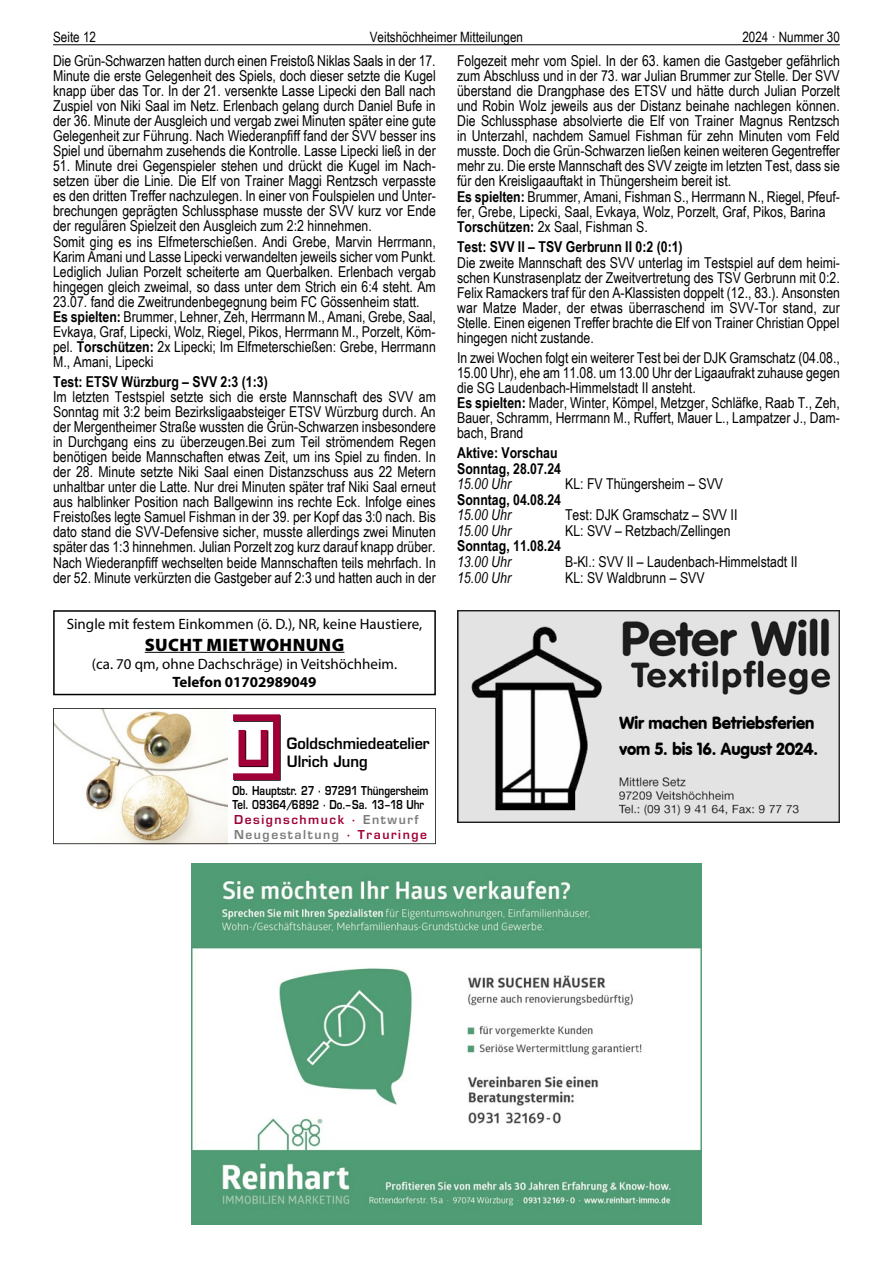
<style>
.page{position:relative;width:893px;height:1263px;background:#fff}
.page>*{position:absolute;margin:0;border:0;box-sizing:border-box;transform-origin:0 0}
.t1{font:900 18px "Myriad Pro";letter-spacing:.02em;color:#000}
.t2{font:900 17.25px/25.5px "VAG Rounded";color:#000;scale:.96 1}
.t3{font:600 15.3px/18.3px "Eurostile";color:#000;scale:.95 1}
.t4{font:15px/15px "Arial Narrow";color:#000;text-align:justify}
.t5{font:700 15px/15.6px "Arial Narrow";color:#000}
.t6{font:15px "Myriad Pro";color:#000}
.t7{font:italic 15px "Arial Narrow";color:#000}
.t8{font:700 15px "Myriad Pro";color:#000}
.t9{font:14.25px "Arial Narrow";color:#000}
.t10{font:600 12px/14.5px "Eurostile";letter-spacing:.015em;color:#000;scale:.81 1}
.s1{font-weight:700}
.s2{color:#a00037}
.s3{color:#7c7c7c}
</style>
<div class="page">
<hr style="left:53px;top:44px;width:787px;height:1px;background:#000">
<hr style="left:145px;top:652px;width:199px;height:1px;background:#000">
<div style="left:53px;top:610px;width:383px;height:85px;border:2px solid #000"></div>
<img style="left:457px;top:610px;width:383px;height:213px">
<img style="left:191px;top:863px;width:511px;height:362px">
<svg style="left:53px;top:708px;width:383px;height:136px"></svg>
<p class="t9" style="left:53px;top:27px;width:44px">Seite 12</p>
<p class="t9" style="left:370px;top:27px;width:155px">Veitshöchheimer Mitteilungen</p>
<p class="t9" style="left:742px;top:27px;width:99px">2024 · Nummer 30</p>
<p class="t4" style="left:53px;top:53px;width:384px">Die Grün-Schwarzen hatten durch einen Freistoß Niklas Saals in der 17.<br>Minute die erste Gelegenheit des Spiels, doch dieser setzte die Kugel knapp über das Tor. In der 21. versenkte Lasse Lipecki den Ball nach Zuspiel von Niki Saal im Netz. Erlenbach gelang durch Daniel Bufe in der 36. Minute der Ausgleich und vergab zwei Minuten später eine gute Gelegenheit zur Führung. Nach Wiederanpfiff fand der SVV besser ins Spiel und übernahm zusehends die Kontrolle. Lasse Lipecki ließ in der</p>
<p class="t4" style="left:53px;top:158px;width:384px;text-align:left">51. Minute drei Gegenspieler stehen und drückt die Kugel im Nach&shy;setzen über die Linie. Die Elf von Trainer Maggi Rentzsch verpasste es den dritten Treffer nachzulegen. In einer von Foulspielen und Unter&shy;brechungen geprägten Schlussphase musste der SVV kurz vor Ende der regulären Spielzeit den Ausgleich zum 2:2 hinnehmen.<br>Somit ging es ins Elfmeterschießen. Andi Grebe, Marvin Herrmann, Karim Amani und Lasse Lipecki verwandelten jeweils sicher vom Punkt.<br>Lediglich Julian Porzelt scheiterte am Querbalken. Erlenbach vergab hingegen gleich zweimal, so dass unter dem Strich ein 6:4 steht. Am 23.07. fand die Zweitrundenbegegnung beim FC Gössenheim statt.<br><span class="s1">Es spielten:</span> Brummer, Lehner, Zeh, Herrmann M., Amani, Grebe, Saal, Evkaya, Graf, Lipecki, Wolz, Riegel, Pikos, Herrmann M., Porzelt, Köm&shy;pel. <span class="s1">Torschützen:</span> 2x Lipecki; Im Elfmeterschießen: Grebe, Herrmann M., Amani, Lipecki</p>
<p class="t5" style="left:53px;top:373px;width:216px">Test: ETSV Würzburg – SVV 2:3 (1:3)</p>
<p class="t4" style="left:53px;top:389px;width:384px">Im letzten Testspiel setzte sich die erste Mannschaft des SVV am Sonntag mit 3:2 beim Bezirksligaabsteiger ETSV Würzburg durch. An der Mergentheimer Straße wussten die Grün-Schwarzen insbesondere in Durchgang eins zu überzeugen.Bei zum Teil strömendem Regen benötigen beide Mannschaften etwas Zeit, um ins Spiel zu finden. In der 28. Minute setzte Niki Saal einen Distanzschuss aus 22 Metern unhaltbar unter die Latte. Nur drei Minuten später traf Niki Saal erneut aus halblinker Position nach Ballgewinn ins rechte Eck. Infolge eines Freistoßes legte Samuel Fishman in der 39. per Kopf das 3:0 nach. Bis dato stand die SVV-Defensive sicher, musste allerdings zwei Minuten später das 1:3 hinnehmen. Julian Porzelt zog kurz darauf knapp drüber.<br>Nach Wiederanpfiff wechselten beide Mannschaften teils mehrfach. In der 52. Minute verkürzten die Gastgeber auf 2:3 und hatten auch in der</p>
<p class="t4" style="left:457px;top:53px;width:384px;text-align:left">Folgezeit mehr vom Spiel. In der 63. kamen die Gastgeber gefährlich zum Abschluss und in der 73. war Julian Brummer zur Stelle. Der SVV überstand die Drangphase des ETSV und hätte durch Julian Porzelt und Robin Wolz jeweils aus der Distanz beinahe nachlegen können.<br>Die Schlussphase absolvierte die Elf von Trainer Magnus Rentzsch in Unterzahl, nachdem Samuel Fishman für zehn Minuten vom Feld musste. Doch die Grün-Schwarzen ließen keinen weiteren Gegentreffer mehr zu. Die erste Mannschaft des SVV zeigte im letzten Test, dass sie für den Kreisligaauftakt in Thüngersheim bereit ist.<br><span class="s1">Es spielten:</span> Brummer, Amani, Fishman S., Herrmann N., Riegel, Pfeuf&shy;fer, Grebe, Lipecki, Saal, Evkaya, Wolz, Porzelt, Graf, Pikos, Barina <span class="s1">Torschützen:</span> 2x Saal, Fishman S.</p>
<p class="t5" style="left:457px;top:238px;width:227px">Test: SVV II – TSV Gerbrunn II 0:2 (0:1)</p>
<p class="t4" style="left:457px;top:254px;width:384px">Die zweite Mannschaft des SVV unterlag im Testspiel auf dem heimi&shy;schen Kunstrasenplatz der Zweitvertretung des TSV Gerbrunn mit 0:2.<br>Felix Ramackers traf für den A-Klassisten doppelt (12., 83.). Ansonsten war Matze Mader, der etwas überraschend im SVV-Tor stand, zur Stelle. Einen eigenen Treffer brachte die Elf von Trainer Christian Oppel hingegen nicht zustande.</p>
<p class="t4" style="left:457px;top:349px;width:384px;text-align:left">In zwei Wochen folgt ein weiterer Test bei der DJK Gramschatz (04.08., 15.00 Uhr), ehe am 11.08. um 13.00 Uhr der Ligaaufrakt zuhause gegen die SG Laudenbach-Himmelstadt II ansteht.<br><span class="s1">Es spielten:</span> Mader, Winter, Kömpel, Metzger, Schläfke, Raab T., Zeh, Bauer, Schramm, Herrmann M., Ruffert, Mauer L., Lampatzer J., Dam&shy;bach, Brand</p>
<p class="t5" style="left:457px;top:444px;width:105px">Aktive: Vorschau<br>Sonntag, 28.07.24</p>
<p class="t7" style="left:457px;top:473px;width:56px">15.00 Uhr</p>
<p class="t4" style="left:565px;top:476px;width:159px">KL: FV Thüngersheim – SVV</p>
<p class="t5" style="left:457px;top:491px;width:105px">Sonntag, 04.08.24</p>
<p class="t7" style="left:457px;top:505px;width:56px">15.00 Uhr</p>
<p class="t4" style="left:565px;top:507px;width:174px">Test: DJK Gramschatz – SVV II</p>
<p class="t7" style="left:457px;top:520px;width:56px">15.00 Uhr</p>
<p class="t4" style="left:565px;top:522px;width:167px">KL: SVV – Retzbach/Zellingen</p>
<p class="t5" style="left:457px;top:538px;width:105px">Sonntag, 11.08.24</p>
<p class="t7" style="left:457px;top:551px;width:56px">13.00 Uhr</p>
<p class="t4" style="left:565px;top:554px;width:234px">B-Kl.: SVV II – Laudenbach-Himmelstadt II</p>
<p class="t7" style="left:457px;top:567px;width:56px">15.00 Uhr</p>
<p class="t4" style="left:565px;top:569px;width:141px">KL: SV Waldbrunn – SVV</p>
<p class="t6" style="left:67px;top:615px;width:357px">Single mit festem Einkommen (ö. D.), NR, keine Haustiere,</p>
<p class="t1" style="left:145px;top:632px;width:201px">SUCHT MIETWOHNUNG</p>
<p class="t6" style="left:92px;top:654px;width:307px">(ca. 70 qm, ohne Dachschräge) in Veitshöchheim.</p>
<p class="t8" style="left:172px;top:672px;width:145px">Telefon 01702989049</p>
<p class="t3" style="left:287px;top:734px;width:152px">Goldschmiedeatelier<br>Ulrich Jung</p>
<p class="t10" style="left:233px;top:783px;width:243px">Ob. Hauptstr. 27 · 97291 Thüngersheim<br>Tel. 09364/6892 · Do.–Sa. 13–18 Uhr<br><span class="s2">Designschmuck ·</span> <span class="s3">Entwurf<br>Neugestaltung</span> <span class="s2">· Trauringe</span></p>
<p class="t2" style="left:619px;top:711px;width:209px">Wir machen Betriebsferien vom 5. bis 16. August 2024.</p>
</div>
